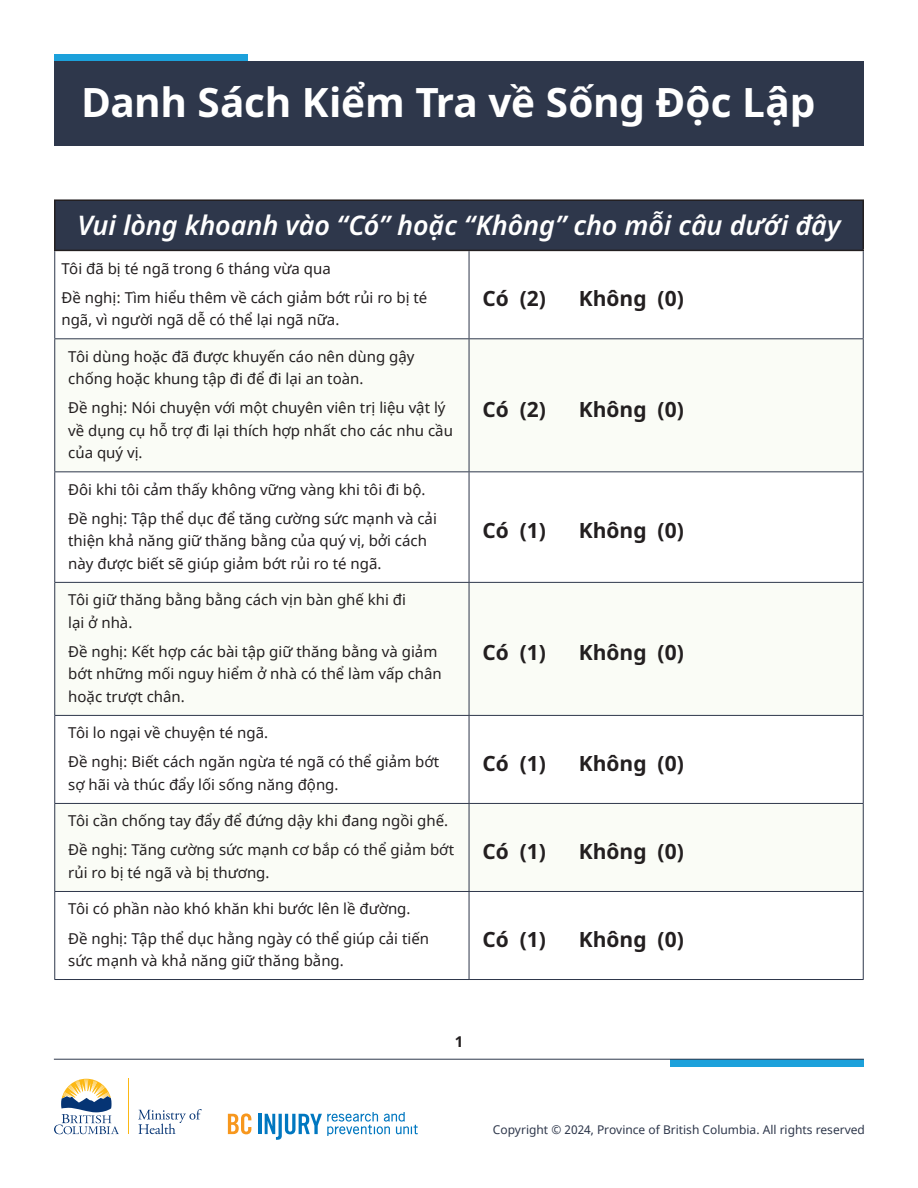
<style>
.page{position:relative;width:918px;height:1188px;background:#fff}
.page>*{position:absolute;margin:0;border:0;box-sizing:border-box;transform-origin:0 0}
.Heading_1_-_Noto{font:700 40.5px "Noto Sans";letter-spacing:-.005em;color:#fff}
.Table_Header{font:italic 600 27px "Noto Sans";letter-spacing:-.005em;color:#fff}
.Body_-_Noto{font:700 21px "Noto Sans";color:#231f20}
.Body_-_Noto-2{font:15px/22.5px "Noto Sans";color:#231f20}
.t1{font:700 15px "Noto Sans";color:#231f20}
.t2{font:12px "Noto Sans";color:#2e374b}
</style>
<div class="page">
<div style="left:670px;top:1059px;width:194px;height:8px;background:#1ca1db"></div>
<div style="left:54px;top:54px;width:194px;height:8px;background:#1ca1db"></div>
<div style="left:54px;top:61px;width:810px;height:84px;background:#2e374b"></div>
<svg style="left:228px;top:1113px;width:23px;height:21px"></svg>
<hr style="left:258px;top:1114px;width:3px;height:20px;background:#0077c0">
<svg style="left:265px;top:1112px;width:153px;height:28px"></svg>
<svg style="left:138px;top:1109px;width:64px;height:25px"></svg>
<svg style="left:54px;top:1079px;width:65px;height:55px"></svg>
<hr style="left:128px;top:1079px;width:1px;height:55px;background:#fcb814">
<hr style="left:54px;top:1059px;width:810px;height:1px;background:#2e374b">
<div style="left:55px;top:200px;width:808px;height:50px;background:#2e374b"></div>
<svg style="left:55px;top:339px;width:808px;height:552px;fill:#fafcf6"></svg>
<hr style="left:54px;top:199px;width:415px;height:2px;background:#231f20">
<hr style="left:54px;top:201px;width:2px;height:49px;background:#231f20">
<hr style="left:469px;top:199px;width:395px;height:2px;background:#231f20">
<hr style="left:862px;top:201px;width:2px;height:49px;background:#231f20">
<hr style="left:54px;top:250px;width:415px;height:1px;background:#231f20">
<hr style="left:469px;top:250px;width:395px;height:1px;background:#231f20">
<hr style="left:54px;top:251px;width:1px;height:87px;background:#2e374b">
<hr style="left:469px;top:251px;width:1px;height:87px;background:#2e374b">
<hr style="left:863px;top:251px;width:1px;height:87px;background:#2e374b">
<hr style="left:54px;top:338px;width:415px;height:1px;background:#2e374b">
<hr style="left:54px;top:339px;width:1px;height:132px;background:#2e374b">
<hr style="left:469px;top:338px;width:395px;height:1px;background:#2e374b">
<hr style="left:469px;top:339px;width:1px;height:132px;background:#2e374b">
<hr style="left:863px;top:339px;width:1px;height:132px;background:#2e374b">
<hr style="left:54px;top:471px;width:415px;height:1px;background:#2e374b">
<hr style="left:54px;top:472px;width:1px;height:110px;background:#2e374b">
<hr style="left:469px;top:471px;width:395px;height:1px;background:#2e374b">
<hr style="left:469px;top:472px;width:1px;height:110px;background:#2e374b">
<hr style="left:863px;top:472px;width:1px;height:110px;background:#2e374b">
<hr style="left:54px;top:582px;width:415px;height:1px;background:#2e374b">
<hr style="left:54px;top:583px;width:1px;height:132px;background:#2e374b">
<hr style="left:469px;top:582px;width:395px;height:1px;background:#2e374b">
<hr style="left:469px;top:583px;width:1px;height:132px;background:#2e374b">
<hr style="left:863px;top:583px;width:1px;height:132px;background:#2e374b">
<hr style="left:54px;top:715px;width:415px;height:1px;background:#2e374b">
<hr style="left:54px;top:716px;width:1px;height:87px;background:#2e374b">
<hr style="left:469px;top:715px;width:395px;height:1px;background:#2e374b">
<hr style="left:469px;top:716px;width:1px;height:87px;background:#2e374b">
<hr style="left:863px;top:716px;width:1px;height:87px;background:#2e374b">
<hr style="left:54px;top:803px;width:415px;height:1px;background:#2e374b">
<hr style="left:54px;top:804px;width:1px;height:87px;background:#2e374b">
<hr style="left:469px;top:803px;width:395px;height:1px;background:#2e374b">
<hr style="left:469px;top:804px;width:1px;height:87px;background:#2e374b">
<hr style="left:863px;top:804px;width:1px;height:87px;background:#2e374b">
<hr style="left:54px;top:891px;width:415px;height:1px;background:#2e374b">
<hr style="left:54px;top:892px;width:1px;height:87px;background:#2e374b">
<hr style="left:469px;top:891px;width:395px;height:1px;background:#2e374b">
<hr style="left:469px;top:892px;width:1px;height:87px;background:#2e374b">
<hr style="left:863px;top:892px;width:1px;height:87px;background:#2e374b">
<hr style="left:54px;top:979px;width:415px;height:1px;background:#2e374b">
<hr style="left:469px;top:979px;width:395px;height:1px;background:#2e374b">
<p class="Heading_1_-_Noto" style="left:81px;top:79px;width:736px">Danh Sách Kiểm Tra về Sống Độc Lập</p>
<p class="Table_Header" style="left:77px;top:206px;width:765px">Vui lòng khoanh vào “Có” hoặc “Không” cho mỗi câu dưới đây</p>
<p class="Body_-_Noto-2" style="left:62px;top:257px;width:271px">Tôi đã bị té ngã trong 6 tháng vừa qua</p>
<p class="Body_-_Noto-2" style="left:62px;top:287px;width:367px">Đề nghị: Tìm hiểu thêm về cách giảm bớt rủi ro bị té ngã, vì người ngã dễ có thể lại ngã nữa.</p>
<p class="Body_-_Noto" style="left:483px;top:286px;width:65px">Có (2)</p>
<p class="Body_-_Noto" style="left:579px;top:286px;width:106px">Không (0)</p>
<p class="Body_-_Noto-2" style="left:68px;top:345px;width:348px">Tôi dùng hoặc đã được khuyến cáo nên dùng gậy chống hoặc khung tập đi để đi lại an toàn.</p>
<p class="Body_-_Noto-2" style="left:68px;top:397px;width:386px">Đề nghị: Nói chuyện với một chuyên viên trị liệu vật lý về dụng cụ hỗ trợ đi lại thích hợp nhất cho các nhu cầu của quý vị.</p>
<p class="Body_-_Noto" style="left:483px;top:397px;width:65px">Có (2)</p>
<p class="Body_-_Noto" style="left:579px;top:397px;width:106px">Không (0)</p>
<p class="Body_-_Noto-2" style="left:68px;top:478px;width:359px">Đôi khi tôi cảm thấy không vững vàng khi tôi đi bộ.</p>
<p class="Body_-_Noto-2" style="left:68px;top:508px;width:370px">Đề nghị: Tập thể dục để tăng cường sức mạnh và cải thiện khả năng giữ thăng bằng của quý vị, bởi cách này được biết sẽ giúp giảm bớt rủi ro té ngã.</p>
<p class="Body_-_Noto" style="left:483px;top:519px;width:65px">Có (1)</p>
<p class="Body_-_Noto" style="left:579px;top:519px;width:106px">Không (0)</p>
<p class="Body_-_Noto-2" style="left:68px;top:589px;width:339px">Tôi giữ thăng bằng bằng cách vịn bàn ghế khi đi lại ở nhà.</p>
<p class="Body_-_Noto-2" style="left:68px;top:641px;width:375px">Đề nghị: Kết hợp các bài tập giữ thăng bằng và giảm bớt những mối nguy hiểm ở nhà có thể làm vấp chân hoặc trượt chân.</p>
<p class="Body_-_Noto" style="left:483px;top:641px;width:65px">Có (1)</p>
<p class="Body_-_Noto" style="left:579px;top:641px;width:106px">Không (0)</p>
<p class="Body_-_Noto-2" style="left:68px;top:722px;width:201px">Tôi lo ngại về chuyện té ngã.</p>
<p class="Body_-_Noto-2" style="left:68px;top:751px;width:373px">Đề nghị: Biết cách ngăn ngừa té ngã có thể giảm bớt sợ hãi và thúc đẩy lối sống năng động.</p>
<p class="Body_-_Noto" style="left:483px;top:751px;width:65px">Có (1)</p>
<p class="Body_-_Noto" style="left:579px;top:751px;width:106px">Không (0)</p>
<p class="Body_-_Noto-2" style="left:68px;top:810px;width:381px">Tôi cần chống tay đẩy để đứng dậy khi đang ngồi ghế.</p>
<p class="Body_-_Noto-2" style="left:68px;top:839px;width:387px">Đề nghị: Tăng cường sức mạnh cơ bắp có thể giảm bớt rủi ro bị té ngã và bị thương.</p>
<p class="Body_-_Noto" style="left:483px;top:839px;width:65px">Có (1)</p>
<p class="Body_-_Noto" style="left:579px;top:839px;width:106px">Không (0)</p>
<p class="Body_-_Noto-2" style="left:68px;top:898px;width:344px">Tôi có phần nào khó khăn khi bước lên lề đường.</p>
<p class="Body_-_Noto-2" style="left:68px;top:927px;width:362px">Đề nghị: Tập thể dục hằng ngày có thể giúp cải tiến sức mạnh và khả năng giữ thăng bằng.</p>
<p class="Body_-_Noto" style="left:483px;top:927px;width:65px">Có (1)</p>
<p class="Body_-_Noto" style="left:579px;top:927px;width:106px">Không (0)</p>
<p class="t1" style="left:455px;top:1033px;width:10px">1</p>
<p class="t2" style="left:493px;top:1121px;width:374px">Copyright © 2024, Province of British Columbia. All rights reserved</p>
</div>
